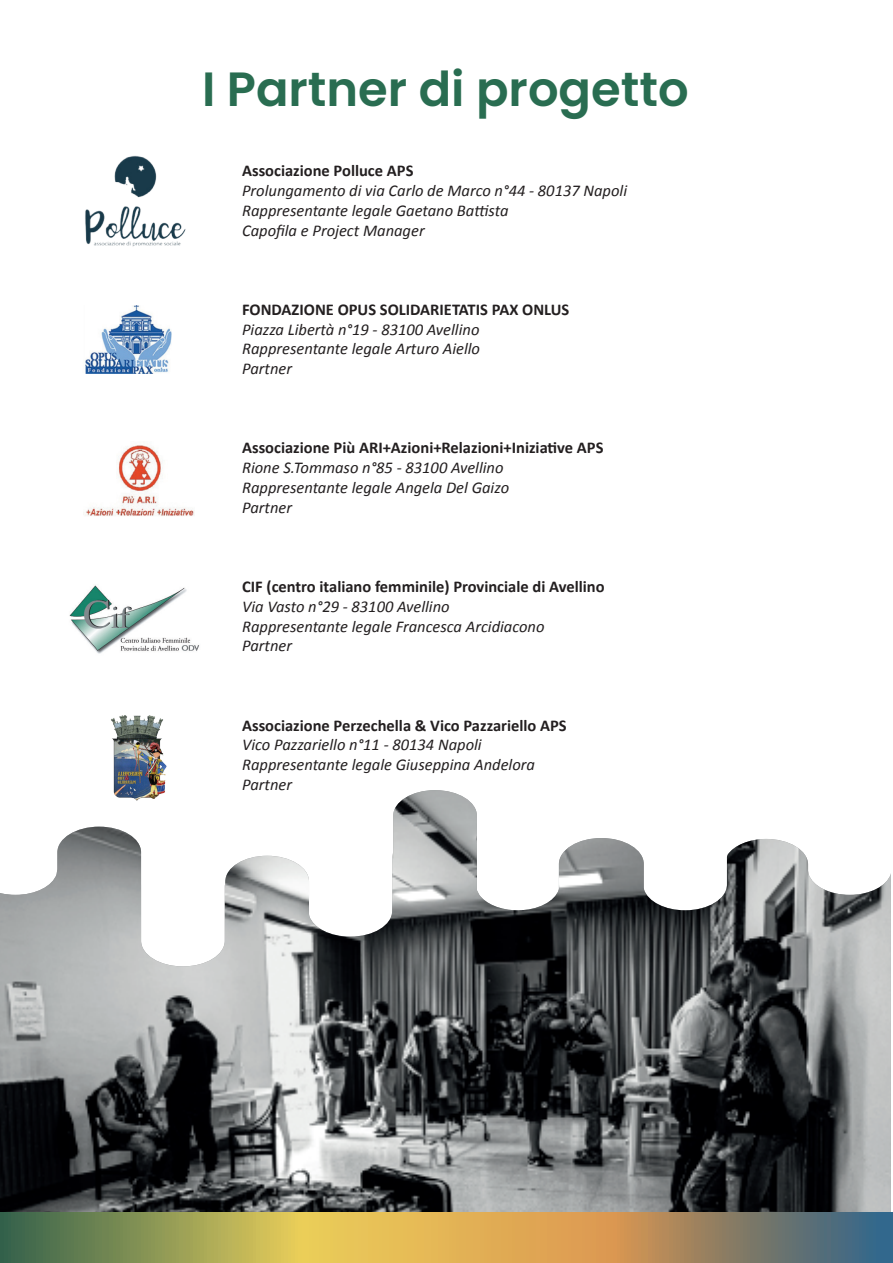
<style>
.page{position:relative;width:893px;height:1263px;background:#fff}
.page>*{position:absolute;margin:0;border:0;box-sizing:border-box;transform-origin:0 0}
.t1{font:600 48px "Poppins";color:#296d51}
.t2{font:italic 16.5px/19.8px "Calibri";color:#231f20}
.t3{font:700 16.5px "Calibri";color:#231f20}
</style>
<div class="page">
<img style="left:86px;top:445px;width:108px;height:71px">
<img style="left:85px;top:155px;width:101px;height:91px">
<img style="left:85px;top:305px;width:87px;height:69px">
<img style="left:69px;top:585px;width:131px;height:69px">
<img style="left:111px;top:715px;width:56px;height:75px">
<img style="left:0;top:790px;width:891px;height:473px">
<svg style="left:0;top:1212px;width:893px;height:50px;background:#a6975b"></svg>
<h1 class="t1" style="left:202px;top:61px;width:488px">I Partner di progetto</h1>
<p class="t3" style="left:242px;top:159px;width:173px">Associazione Polluce APS</p>
<p class="t2" style="left:242px;top:180px;width:387px">Prolungamento di via Carlo de Marco n°44 - 80137 Napoli<br>Rappresentante legale Gaetano Battista<br>Capofila e Project Manager</p>
<p class="t3" style="left:242px;top:298px;width:329px">FONDAZIONE OPUS SOLIDARIETATIS PAX ONLUS</p>
<p class="t2" style="left:242px;top:318px;width:239px;text-align:justify">Piazza Libertà n°19 - 83100 Avellino Rappresentante legale Arturo Aiello Partner</p>
<p class="t3" style="left:242px;top:436px;width:363px">Associazione Più ARI+Azioni+Relazioni+Iniziative APS</p>
<p class="t2" style="left:242px;top:457px;width:269px">Rione S.Tommaso n°85 - 83100 Avellino<br>Rappresentante legale Angela Del Gaizo<br>Partner</p>
<p class="t3" style="left:242px;top:575px;width:364px">CIF (centro italiano femminile) Provinciale di Avellino</p>
<p class="t2" style="left:242px;top:596px;width:304px">Via Vasto n°29 - 83100 Avellino<br>Rappresentante legale Francesca Arcidiacono<br>Partner</p>
<p class="t3" style="left:242px;top:713px;width:326px">Associazione Perzechella &amp; Vico Pazzariello APS</p>
<p class="t2" style="left:242px;top:734px;width:294px">Vico Pazzariello n°11 - 80134 Napoli<br>Rappresentante legale Giuseppina Andelora<br>Partner</p>
</div>
